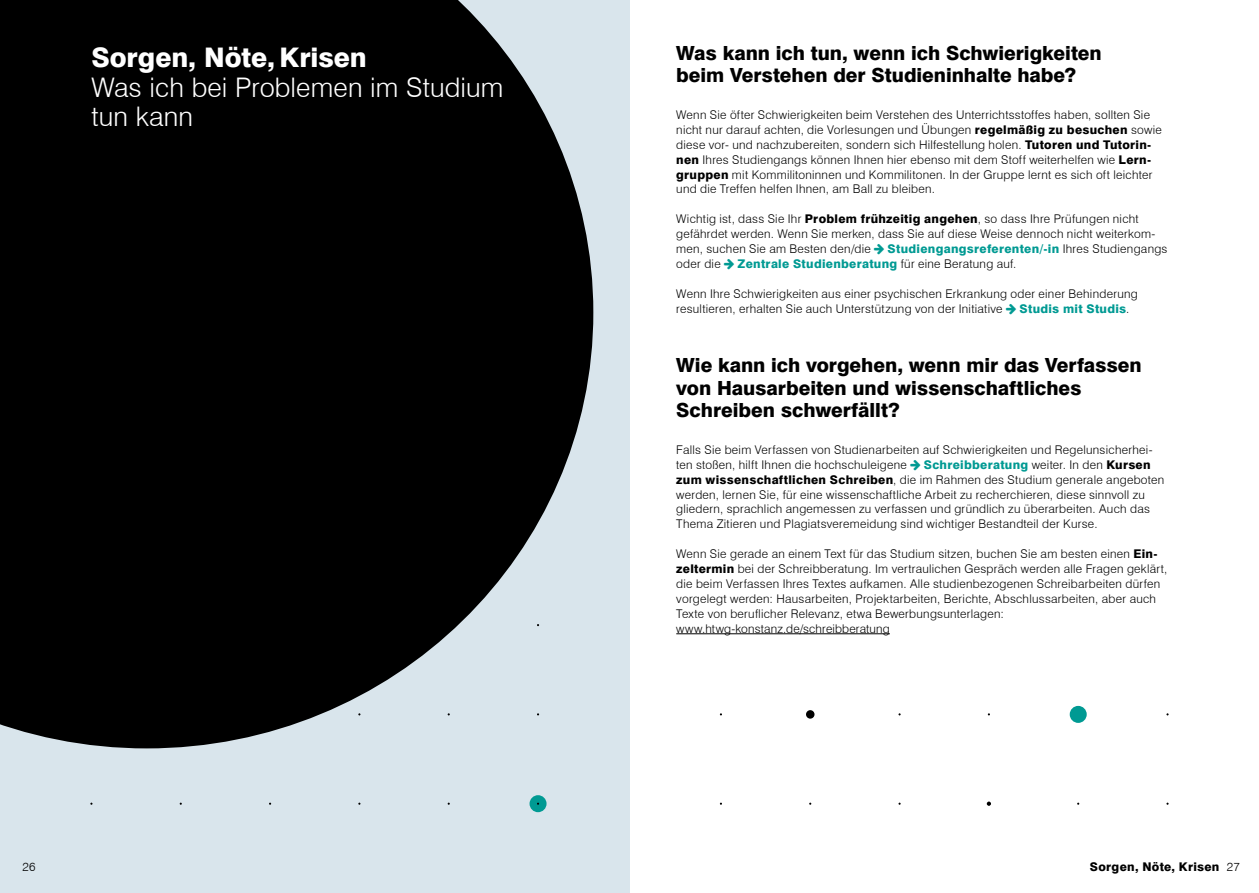
<style>
.page{position:relative;width:1259px;height:893px;background:#fff}
.page>*{position:absolute;margin:0;border:0;box-sizing:border-box;transform-origin:0 0}
.t1{font:300 27px/29.7px "Swiss 721 BT";letter-spacing:.005em;color:#fff}
.t2{font:800 27px "Swiss 721 BT";letter-spacing:-.005em;color:#fff}
.t3{font:800 19.5px/22.5px "Swiss 721 BT";color:#000}
.t4{font:300 12px/14.9px "Swiss 721 BT";letter-spacing:.025em;color:#000}
.t5{font:800 12px "Swiss 721 BT";letter-spacing:.025em;color:#009a93}
.t6{font:800 12px "Swiss 721 BT";letter-spacing:.025em;color:#000}
.s1{font-weight:800}
.s2{font-weight:300;color:#000}
.s3{font-weight:800;color:#009a93}
.s4{font-weight:300}
</style>
<div class="page">
<div style="left:0;top:0;width:629px;height:893px;background:#d9e5ec"></div>
<svg style="left:0;top:0;width:593px;height:748px;background:#1b1c1d"></svg>
<div style="left:529px;top:795px;width:17px;height:17px;background:#009a93;border-radius:50%"></div>
<div style="left:1069px;top:706px;width:17px;height:17px;background:#009a93;border-radius:50%"></div>
<svg style="left:986px;top:801px;width:5px;height:5px"></svg>
<div style="left:806px;top:710px;width:8px;height:9px;background:#000;border-radius:50%"></div>
<hr style="left:676px;top:633px;width:214px;height:1px;background:#000">
<h1 class="t2" style="left:91px;top:41px;width:277px">Sorgen, Nöte, Krisen</h1>
<h1 class="t1" style="left:91px;top:72px;width:413px">Was ich bei Problemen im Studium tun kann</h1>
<h2 class="t3" style="left:676px;top:41px;width:427px">Was kann ich tun, wenn ich Schwierigkeiten beim Verstehen der Studieninhalte habe?</h2>
<p class="t4" style="left:676px;top:107px;width:487px">Wenn Sie öfter Schwierigkeiten beim Verstehen des Unterrichtsstoffes haben, sollten Sie nicht nur darauf achten, die Vorlesungen und Übungen <span class="s1">regelmäßig zu besuchen</span> sowie diese vor- und nachzubereiten, sondern sich Hilfestellung holen. <span class="s1">Tutoren und Tutorin&shy;nen</span> Ihres Studiengangs können Ihnen hier ebenso mit dem Stoff weiterhelfen wie <span class="s1">Lern&shy;gruppen</span> mit Kommilitoninnen und Kommilitonen. In der Gruppe lernt es sich oft leichter und die Treffen helfen Ihnen, am Ball zu bleiben.</p>
<p class="t4" style="left:676px;top:211px;width:481px">Wichtig ist, dass Sie Ihr <span class="s1">Problem frühzeitig angehen</span>, so dass Ihre Prüfungen nicht gefährdet werden. Wenn Sie merken, dass Sie auf diese Weise dennoch nicht weiterkom&shy;men, suchen Sie am Besten den/die</p>
<p class="t5" style="left:887px;top:241px;width:281px">Studiengangsreferenten/-in <span class="s2">Ihres Studiengangs</span></p>
<p class="t4" style="left:676px;top:256px;width:46px">oder die</p>
<p class="t5" style="left:737px;top:256px;width:280px">Zentrale Studienberatung <span class="s2">für eine Beratung auf.</span></p>
<p class="t4" style="left:676px;top:286px;width:463px">Wenn Ihre Schwierigkeiten aus einer psychischen Erkrankung oder einer Behinderung resultieren, erhalten Sie auch Unterstützung von der Initiative</p>
<p class="t5" style="left:1019px;top:301px;width:111px">Studis mit Studis<span class="s2">.</span></p>
<h2 class="t3" style="left:676px;top:354px;width:467px">Wie kann ich vorgehen, wenn mir das Verfassen von Hausarbeiten und wissenschaftliches<br>Schreiben schwerfällt?</h2>
<p class="t4" style="left:676px;top:442px;width:478px">Falls Sie beim Verfassen von Studienarbeiten auf Schwierigkeiten und Regelunsicherhei&shy;ten stoßen, hilft Ihnen die hochschuleigene</p>
<p class="t4" style="left:676px;top:457px;width:489px;text-indent:247px"><span class="s3">Schreibberatung</span> weiter. In den <span class="s1">Kursen zum wissenschaftlichen Schreiben</span>, die im Rahmen des Studium generale angeboten werden, lernen Sie, für eine wissenschaftliche Arbeit zu recherchieren, diese sinnvoll zu gliedern, sprachlich angemessen zu verfassen und gründlich zu überarbeiten. Auch das Thema Zitieren und Plagiatsveremeidung sind wichtiger Bestandteil der Kurse.</p>
<p class="t4" style="left:676px;top:546px;width:493px">Wenn Sie gerade an einem Text für das Studium sitzen, buchen Sie am besten einen <span class="s1">Ein&shy;zeltermin</span> bei der Schreibberatung. Im vertraulichen Gespräch werden alle Fragen geklärt, die beim Verfassen Ihres Textes aufkamen. Alle studienbezogenen Schreibarbeiten dürfen vorgelegt werden: Hausarbeiten, Projektarbeiten, Berichte, Abschlussarbeiten, aber auch Texte von beruflicher Relevanz, etwa Bewerbungsunterlagen: www.htwg-konstanz.de/schreibberatung</p>
<p class="t4" style="left:22px;top:859px;width:15px">26</p>
<p class="t6" style="left:1090px;top:859px;width:151px">Sorgen, Nöte, Krisen <span class="s4">27</span></p>
</div>
